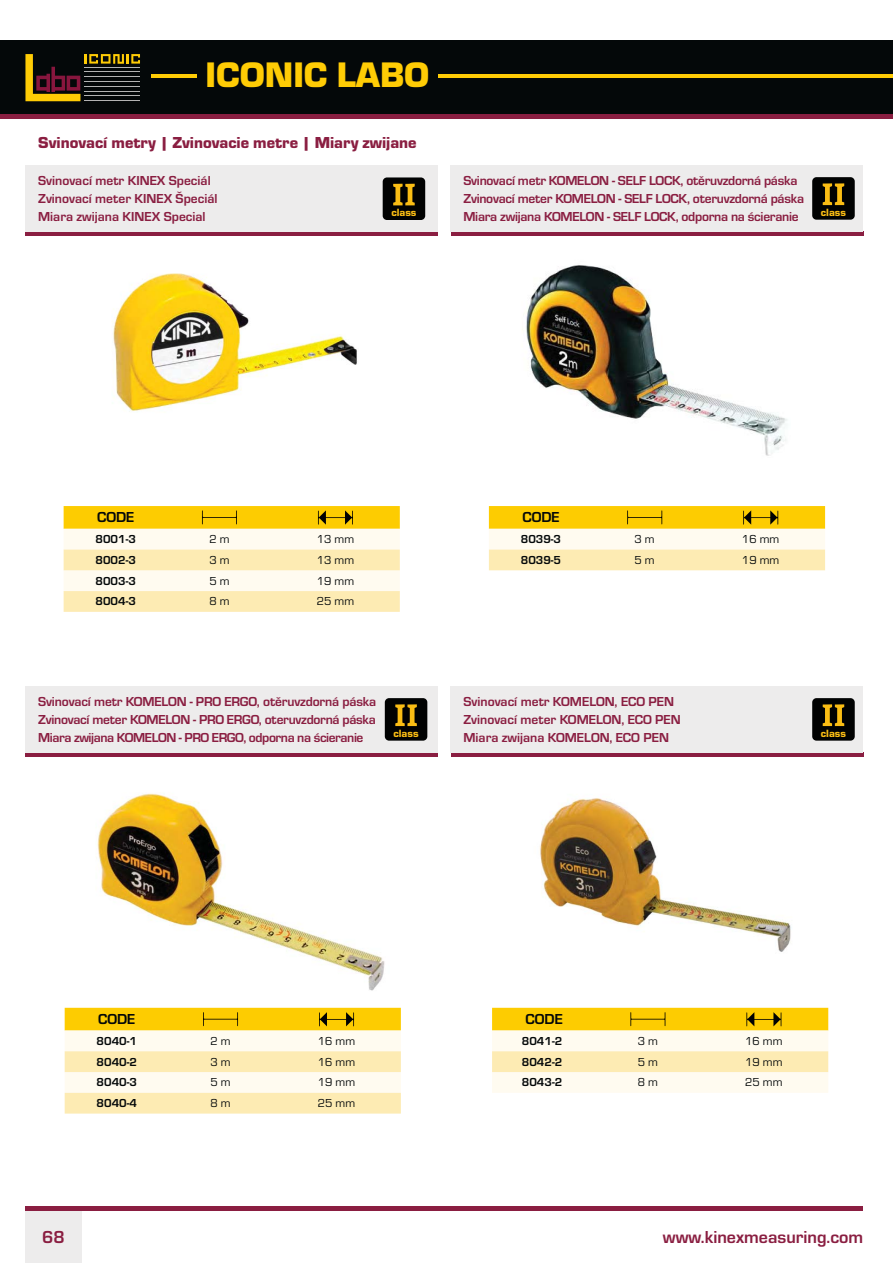
<style>
.page{position:relative;width:893px;height:1263px;background:#fff}
.page>*{position:absolute;margin:0;border:0;box-sizing:border-box;transform-origin:0 0}
.t1{font:900 36.75px "Eurostile TOT";color:#ffcc05}
.t2{font:700 18px "Eurostile TOT";color:#8a1e41}
.t3{font:900 16.5px "Eurostile TOT";color:#8a1e41}
.t4{font:700 15px "Eurostile TOT";color:#040809}
.t5{font:700 13.5px/18px "Eurostile TOT";letter-spacing:-.02em;color:#8a1e41}
.t6{font:700 13.5px/18px "Eurostile TOT";color:#8a1e41}
.t7{font:700 12px "Eurostile TOT";color:#040809}
.t8{font:12px "Eurostile TOT";color:#040809}
.t9{font:900 10.95px "Eurostile TOT";color:#fabd14}
</style>
<div class="page">
<div style="left:25px;top:1211px;width:57px;height:52px;background:#edecec"></div>
<hr style="left:25px;top:1207px;width:838px;height:4px;background:#8a1e41">
<div style="left:0;top:40px;width:893px;height:75px;background:#040809"></div>
<hr style="left:0;top:115px;width:893px;height:4px;background:#8a1e41">
<svg style="left:25px;top:54px;width:115px;height:47px"></svg>
<hr style="left:85px;top:86px;width:55px;height:1px;background:#b3b3b3">
<hr style="left:85px;top:76px;width:55px;height:1px;background:#b3b3b3">
<hr style="left:85px;top:81px;width:55px;height:1px;background:#b3b3b3">
<hr style="left:85px;top:67px;width:55px;height:1px;background:#b3b3b3">
<hr style="left:85px;top:72px;width:55px;height:1px;background:#b3b3b3">
<hr style="left:85px;top:100px;width:55px;height:1px;background:#b3b3b3">
<hr style="left:85px;top:91px;width:55px;height:1px;background:#b3b3b3">
<hr style="left:85px;top:95px;width:55px;height:1px;background:#b3b3b3">
<hr style="left:151px;top:74px;width:46px;height:3px;background:#ffcc05">
<hr style="left:438px;top:74px;width:455px;height:3px;background:#ffcc05">
<hr style="left:451px;top:232px;width:412px;height:4px;background:#8a1e41">
<div style="left:451px;top:165px;width:412px;height:67px;background:#edecec"></div>
<svg style="left:489px;top:506px;width:336px;height:64px"></svg>
<img style="left:522px;top:265px;width:265px;height:191px">
<hr style="left:25px;top:753px;width:413px;height:4px;background:#8a1e41">
<div style="left:25px;top:686px;width:413px;height:67px;background:#edecec"></div>
<svg style="left:65px;top:1008px;width:336px;height:106px"></svg>
<div style="left:385px;top:698px;width:42px;height:43px;background:#010202;border-radius:4px"></div>
<svg style="left:395px;top:704px;width:22px;height:22px"></svg>
<img style="left:97px;top:793px;width:288px;height:198px">
<hr style="left:25px;top:232px;width:413px;height:4px;background:#8a1e41">
<div style="left:25px;top:165px;width:413px;height:67px;background:#edecec"></div>
<svg style="left:64px;top:506px;width:336px;height:106px"></svg>
<div style="left:383px;top:177px;width:42px;height:43px;background:#010202;border-radius:4px"></div>
<svg style="left:393px;top:184px;width:22px;height:21px"></svg>
<img style="left:113px;top:273px;width:244px;height:138px">
<div style="left:812px;top:177px;width:43px;height:43px;background:#010202;border-radius:4px"></div>
<svg style="left:823px;top:183px;width:21px;height:22px"></svg>
<hr style="left:451px;top:753px;width:412px;height:4px;background:#8a1e41">
<div style="left:451px;top:686px;width:412px;height:67px;background:#edecec"></div>
<svg style="left:492px;top:1008px;width:336px;height:85px"></svg>
<div style="left:812px;top:698px;width:43px;height:43px;background:#010202;border-radius:4px"></div>
<svg style="left:823px;top:704px;width:21px;height:22px"></svg>
<img style="left:539px;top:798px;width:252px;height:154px">
<h1 class="t1" style="left:206px;top:62px;width:225px">ICONIC LABO</h1>
<p class="t3" style="left:38px;top:137px;width:380px">Svinovací metry | Zvinovacie metre | Miary zwijane</p>
<p class="t6" style="left:38px;top:173px;width:181px">Svinovací metr KINEX Speciál<br>Zvinovací meter KINEX Špeciál<br>Miara zwijana KINEX Special</p>
<p class="t5" style="left:463px;top:173px;width:342px">Svinovací metr KOMELON - SELF LOCK, otěruvzdorná páska<br>Zvinovací meter KOMELON - SELF LOCK, oteruvzdorná páska<br>Miara zwijana KOMELON - SELF LOCK, odporna na ścieranie</p>
<p class="t9" style="left:391px;top:209px;width:27px">class</p>
<p class="t9" style="left:821px;top:209px;width:27px">class</p>
<p class="t4" style="left:97px;top:512px;width:39px">CODE</p>
<p class="t7" style="left:96px;top:535px;width:42px">8001-3</p>
<p class="t8" style="left:209px;top:533px;width:22px">2 m</p>
<p class="t8" style="left:317px;top:533px;width:39px">13 mm</p>
<p class="t7" style="left:96px;top:556px;width:42px">8002-3</p>
<p class="t8" style="left:209px;top:554px;width:22px">3 m</p>
<p class="t8" style="left:317px;top:554px;width:39px">13 mm</p>
<p class="t7" style="left:96px;top:577px;width:42px">8003-3</p>
<p class="t8" style="left:209px;top:574px;width:22px">5 m</p>
<p class="t8" style="left:317px;top:574px;width:39px">19 mm</p>
<p class="t7" style="left:96px;top:598px;width:42px">8004-3</p>
<p class="t8" style="left:209px;top:595px;width:22px">8 m</p>
<p class="t8" style="left:317px;top:595px;width:39px">25 mm</p>
<p class="t5" style="left:38px;top:694px;width:340px;text-align:justify">Svinovací metr KOMELON - PRO ERGO, otěruvzdorná páska Zvinovací meter KOMELON - PRO ERGO, oteruvzdorná páska Miara zwijana KOMELON - PRO ERGO, odporna na ścieranie</p>
<p class="t9" style="left:393px;top:730px;width:27px">class</p>
<p class="t4" style="left:522px;top:512px;width:39px">CODE</p>
<p class="t7" style="left:521px;top:535px;width:42px">8039-3</p>
<p class="t8" style="left:635px;top:533px;width:22px">3 m</p>
<p class="t8" style="left:742px;top:533px;width:39px">16 mm</p>
<p class="t7" style="left:521px;top:556px;width:42px">8039-5</p>
<p class="t8" style="left:635px;top:554px;width:22px">5 m</p>
<p class="t8" style="left:742px;top:554px;width:39px">19 mm</p>
<p class="t6" style="left:463px;top:694px;width:219px">Svinovací metr KOMELON, ECO PEN<br>Zvinovací meter KOMELON, ECO PEN<br>Miara zwijana KOMELON, ECO PEN</p>
<p class="t9" style="left:821px;top:730px;width:27px">class</p>
<p class="t4" style="left:98px;top:1014px;width:39px">CODE</p>
<p class="t7" style="left:97px;top:1037px;width:42px">8040-1</p>
<p class="t8" style="left:210px;top:1035px;width:22px">2 m</p>
<p class="t8" style="left:318px;top:1035px;width:39px">16 mm</p>
<p class="t7" style="left:97px;top:1058px;width:42px">8040-2</p>
<p class="t8" style="left:210px;top:1055px;width:22px">3 m</p>
<p class="t8" style="left:318px;top:1055px;width:39px">16 mm</p>
<p class="t7" style="left:97px;top:1078px;width:42px">8040-3</p>
<p class="t8" style="left:210px;top:1076px;width:22px">5 m</p>
<p class="t8" style="left:318px;top:1076px;width:39px">19 mm</p>
<p class="t7" style="left:97px;top:1099px;width:42px">8040-4</p>
<p class="t8" style="left:210px;top:1097px;width:22px">8 m</p>
<p class="t8" style="left:318px;top:1097px;width:39px">25 mm</p>
<p class="t4" style="left:525px;top:1014px;width:39px">CODE</p>
<p class="t7" style="left:522px;top:1037px;width:42px">8041-2</p>
<p class="t8" style="left:638px;top:1035px;width:22px">3 m</p>
<p class="t8" style="left:745px;top:1035px;width:39px">16 mm</p>
<p class="t7" style="left:522px;top:1058px;width:42px">8042-2</p>
<p class="t8" style="left:638px;top:1055px;width:22px">5 m</p>
<p class="t8" style="left:745px;top:1055px;width:39px">19 mm</p>
<p class="t7" style="left:522px;top:1078px;width:42px">8043-2</p>
<p class="t8" style="left:638px;top:1076px;width:22px">8 m</p>
<p class="t8" style="left:745px;top:1076px;width:39px">25 mm</p>
<h2 class="t2" style="left:42px;top:1231px;width:24px">68</h2>
<h2 class="t2" style="left:663px;top:1231px;width:202px">www.kinexmeasuring.com</h2>
</div>
